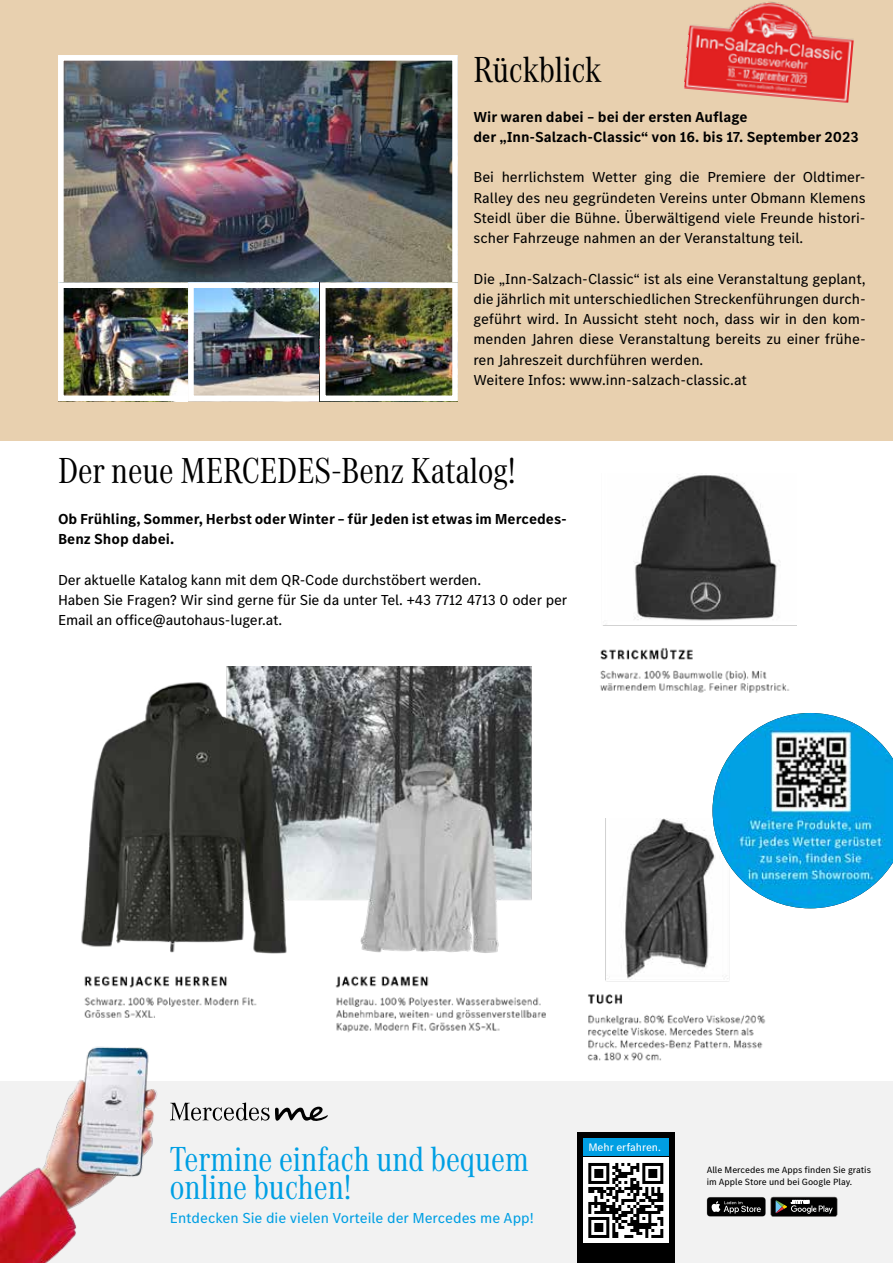
<style>
.page{position:relative;width:893px;height:1263px;background:#fff}
.page>*{position:absolute;margin:0;border:0;box-sizing:border-box;transform-origin:0 0}
.t1{font:37.5px "MB Corpo A Title Cond";color:#000}
.t2{font:36px/28.5px "MB Corpo A Title Cond";color:#009fe3}
.t3{font:15px/20.2px "MB Corpo S Text";color:#000}
.t4{font:700 15px/20.2px "MB Corpo S Text";color:#000}
.t5{font:15px "MB Corpo S Text";color:#009fe3}
.t6{font:11.25px "MB Corpo S Text";color:#fff}
.t7{font:9.45px/12.5px "MB Corpo S Text";color:#000}
</style>
<div class="page">
<img style="left:587px;top:818px;width:179px;height:243px">
<img style="left:600px;top:475px;width:197px;height:218px">
<img style="left:712px;top:713px;width:181px;height:195px">
<div style="left:0;top:0;width:893px;height:440px;background:#e8d0af"></div>
<div style="left:0;top:1081px;width:893px;height:182px;background:#f2f2f2"></div>
<img style="left:0;top:1046px;width:157px;height:217px">
<div style="left:577px;top:1132px;width:98px;height:131px;background:#000"></div>
<div style="left:583px;top:1139px;width:85px;height:17px;background:#009fe3"></div>
<div style="left:583px;top:1158px;width:85px;height:85px;background:#fff"></div>
<svg style="left:588px;top:1163px;width:75px;height:75px"></svg>
<svg style="left:707px;top:1197px;width:130px;height:20px;background:#393938"></svg>
<svg style="left:170px;top:1102px;width:158px;height:19px"></svg>
<img style="left:81px;top:666px;width:465px;height:367px">
<img style="left:65px;top:62px;width:386px;height:219px">
<div style="left:58px;top:55px;width:400px;height:233px;border:6px solid #fff"></div>
<img style="left:65px;top:289px;width:123px;height:105px">
<div style="left:58px;top:282px;width:138px;height:119px;border:6px solid #fff"></div>
<img style="left:195px;top:289px;width:124px;height:105px">
<div style="left:188px;top:282px;width:138px;height:119px;border:6px solid #fff"></div>
<img style="left:327px;top:289px;width:124px;height:105px">
<div style="left:320px;top:282px;width:138px;height:119px;border:6px solid #fff"></div>
<img style="left:684px;top:1px;width:170px;height:102px">
<h1 class="t1" style="left:473px;top:45px;width:130px">Rückblick</h1>
<p class="t4" style="left:473px;top:106px;width:387px">Wir waren dabei – bei der ersten Auflage<br>der „Inn-Salzach-Classic“ von 16. bis 17. September 2023</p>
<p class="t3" style="left:473px;top:167px;width:394px;text-align:justify">Bei herrlichstem Wetter ging die Premiere der Oldtimer-Ralley des neu gegründeten Vereins unter Obmann Klemens Steidl über die Bühne. Überwältigend viele Freunde histori&shy;scher Fahrzeuge nahmen an der Veranstaltung teil.</p>
<p class="t3" style="left:473px;top:268px;width:394px">Die „Inn-Salzach-Classic“ ist als eine Veranstaltung geplant, die jährlich mit unterschiedlichen Streckenführungen durch&shy;geführt wird. In Aussicht steht noch, dass wir in den kom&shy;menden Jahren diese Veranstaltung bereits zu einer frühe&shy;ren Jahreszeit durchführen werden.<br>Weitere Infos: www.inn-salzach-classic.at</p>
<h1 class="t1" style="left:58px;top:446px;width:459px">Der neue MERCEDES-Benz Katalog!</h1>
<p class="t4" style="left:58px;top:508px;width:510px">Ob Frühling, Sommer, Herbst oder Winter – für Jeden ist etwas im Mercedes-<br>Benz Shop dabei.</p>
<p class="t3" style="left:58px;top:569px;width:511px">Der aktuelle Katalog kann mit dem QR-Code durchstöbert werden.<br>Haben Sie Fragen? Wir sind gerne für Sie da unter Tel. +43 7712 4713 0 oder per<br>Email an office@autohaus-luger.at.</p>
<h2 class="t2" style="left:170px;top:1142px;width:360px">Termine einfach und bequem online buchen!</h2>
<p class="t5" style="left:170px;top:1208px;width:365px">Entdecken Sie die vielen Vorteile der Mercedes me App!</p>
<p class="t6" style="left:588px;top:1140px;width:74px">Mehr erfahren.</p>
<p class="t7" style="left:707px;top:1163px;width:166px">Alle Mercedes me Apps finden Sie gratis im Apple Store und bei Google Play.</p>
</div>
